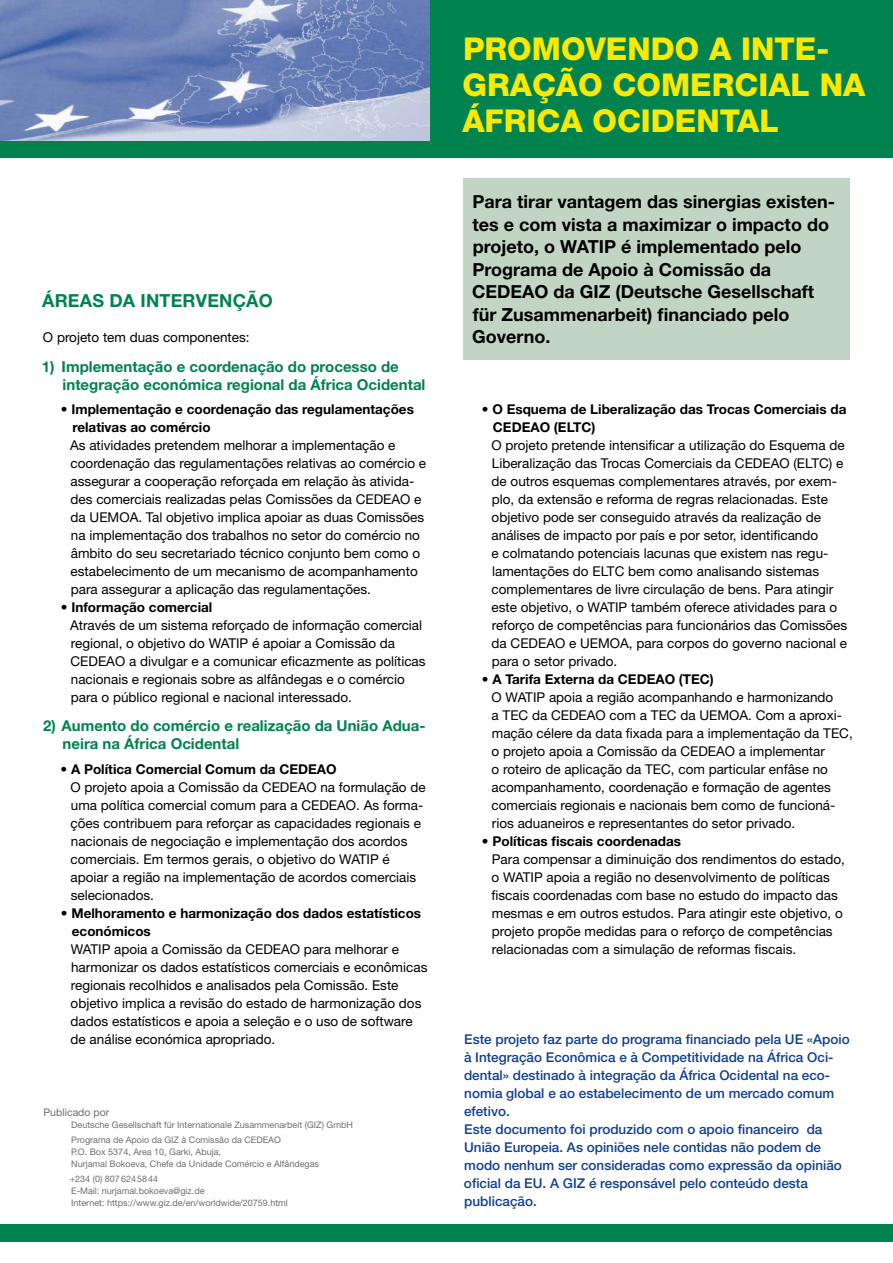
<style>
.page{position:relative;width:893px;height:1263px;background:#fff}
.page>*{position:absolute;margin:0;border:0;box-sizing:border-box;transform-origin:0 0}
.t1{font:800 31.5px/36px "Helvetica Neue LT Pro";color:#fce900}
.t2{font:700 18px/22.5px "Helvetica Neue LT Pro";color:#000}
.t3{font:700 18px "Helvetica Neue LT Pro";letter-spacing:.01em;color:#00834f}
.t4{font:700 15px/18px "Helvetica Neue LT Pro";color:#00834f}
.t5{font:13.5px/18px "Helvetica Neue LT Pro";color:#000}
.t6{font:500 13.5px/18px "Helvetica Neue LT Pro";color:#0f3f93}
.t7{font:700 13.5px/18px "Helvetica Neue LT Pro";color:#000}
.t8{font:10.5px "Helvetica Neue LT Pro";color:#6e6e6e}
.t9{font:9px/12px "Helvetica Neue LT Pro";color:#6e6e6e}
</style>
<div class="page">
<div style="left:0;top:0;width:893px;height:157px;background:#00834f"></div>
<img style="left:0;top:0;width:429px;height:140px">
<div style="left:0;top:1225px;width:893px;height:17px;background:#00834f"></div>
<div style="left:463px;top:179px;width:387px;height:181px;background:#c2d5c5"></div>
<h2 class="t3" style="left:42px;top:289px;width:229px">Áreas da intervenção</h2>
<p class="t5" style="left:43px;top:328px;width:208px">O projeto tem duas componentes:</p>
<p class="t4" style="left:63px;top:358px;width:364px;text-indent:-21px">1) Implementação e coordenação do processo de integração económica regional da África Ocidental</p>
<p class="t7" style="left:72px;top:400px;width:343px;text-indent:-11px">• Implementação e coordenação das regulamentações relativas ao comércio</p>
<p class="t5" style="left:70px;top:436px;width:358px">As atividades pretendem melhorar a implementação e coordenação das regulamentações relativas ao comércio e assegurar a cooperação reforçada em relação às ativida&shy;des comerciais realizadas pelas Comissões da CEDEAO e da UEMOA. Tal objetivo implica apoiar as duas Comissões na implementação dos trabalhos no setor do comércio no âmbito do seu secretariado técnico conjunto bem como o estabelecimento de um mecanismo de acompanhamento para assegurar a aplicação das regulamentações.</p>
<p class="t7" style="left:61px;top:598px;width:153px">• Informação comercial</p>
<p class="t5" style="left:70px;top:616px;width:357px">Através de um sistema reforçado de informação comercial regional, o objetivo do WATIP é apoiar a Comissão da CEDEAO a divulgar e a comunicar eficazmente as políticas nacionais e regionais sobre as alfândegas e o comércio para o público regional e nacional interessado.</p>
<p class="t4" style="left:63px;top:716px;width:364px;text-indent:-19px">2) Aumento do comércio e realização da União Adua&shy;neira na África Ocidental</p>
<p class="t7" style="left:61px;top:760px;width:278px">• A Política Comercial Comum da CEDEAO</p>
<p class="t5" style="left:71px;top:778px;width:357px">O projeto apoia a Comissão da CEDEAO na formulação de uma política comercial comum para a CEDEAO. As forma&shy;ções contribuem para reforçar as capacidades regionais e nacionais de negociação e implementação dos acordos comerciais. Em termos gerais, o objetivo do WATIP é apoiar a região na implementação de acordos comerciais selecionados.</p>
<p class="t7" style="left:72px;top:904px;width:351px;text-indent:-11px">• Melhoramento e harmonização dos dados estatísticos económicos</p>
<p class="t5" style="left:71px;top:940px;width:358px">WATIP apoia a Comissão da CEDEAO para melhorar e harmonizar os dados estatísticos comerciais e econômicas regionais recolhidos e analisados pela Comissão. Este objetivo implica a revisão do estado de harmonização dos dados estatísticos e apoia a seleção e o uso de software de análise económica apropriado.</p>
<p class="t8" style="left:43px;top:1106px;width:67px">Publicado por</p>
<p class="t9" style="left:71px;top:1117px;width:283px;line-height:15px">Deutsche Gesellschaft für Internationale Zusammenarbeit (GIZ) GmbH<br>Programa de Apoio da GIZ à Comissão da CEDEAO</p>
<p class="t9" style="left:71px;top:1146px;width:249px">P.O. Box 5374, Area 10, Garki, Abuja,<br>Nurjamal Bokoeva, Chefe da Unidade Comércio e Alfândegas</p>
<p class="t9" style="left:70px;top:1173px;width:220px">+234 (0) 8076245844<br>E-Mail: nurjamal.bokoeva@giz.de<br>Internet: https://www.giz.de/en/worldwide/20759.html</p>
<h1 class="t1" style="left:462px;top:31px;width:404px">PROMOVENDO A INTE-<br>GRAÇÃO COMERCIAL NA<br>ÁFRICA OCI</h1>
<h1 class="t1" style="left:651px;top:103px;width:129px">DENTAL</h1>
<h2 class="t2" style="left:472px;top:190px;width:364px">Para tirar vantagem das sinergias existen&shy;tes e com vista a maximizar o impacto do projeto, o WATIP é implementado pelo Programa de Apoio à Comissão da CEDEAO da GIZ (Deutsche Gesellschaft für Zusammenarbeit) financiado pelo Governo.</h2>
<p class="t7" style="left:493px;top:400px;width:355px;text-indent:-11px">• O Esquema de Liberalização das Trocas Comerciais da<br>CEDEAO (ELTC)</p>
<p class="t5" style="left:492px;top:436px;width:357px">O projeto pretende intensificar a utilização do Esquema de Liberalização das Trocas Comerciais da CEDEAO (ELTC) e de outros esquemas complementares através, por exem&shy;plo, da extensão e reforma de regras relacionadas. Este objetivo pode ser conseguido através da realização de análises de impacto por país e por setor, identificando<br>e colmatando potenciais lacunas que existem nas regu&shy;lamentações do ELTC bem como analisando sistemas complementares de livre circulação de bens. Para atingir este objetivo, o WATIP também oferece atividades para o reforço de competências para funcionários das Comissões da CEDEAO e UEMOA, para corpos do governo nacional e para o setor privado.</p>
<p class="t7" style="left:482px;top:670px;width:233px">• A Tarifa Externa da CEDEAO (TEC)</p>
<p class="t5" style="left:492px;top:688px;width:363px">O WATIP apoia a região acompanhando e harmonizando<br>a TEC da CEDEAO com a TEC da UEMOA. Com a aproxi&shy;mação célere da data fixada para a implementação da TEC, o projeto apoia a Comissão da CEDEAO a implementar<br>o roteiro de aplicação da TEC, com particular enfâse no acompanhamento, coordenação e formação de agentes comerciais regionais e nacionais bem como de funcioná&shy;rios aduaneiros e representantes do setor privado.</p>
<p class="t7" style="left:482px;top:832px;width:201px">• Políticas fiscais coordenadas</p>
<p class="t5" style="left:491px;top:850px;width:355px">Para compensar a diminuição dos rendimentos do estado, o WATIP apoia a região no desenvolvimento de políticas fiscais coordenadas com base no estudo do impacto das mesmas e em outros estudos. Para atingir este objetivo, o projeto propõe medidas para o reforço de competências relacionadas com a simulação de reformas fiscais.</p>
<p class="t6" style="left:464px;top:1030px;width:387px">Este projeto faz parte do programa financiado pela UE «Apoio à Integração Econômica e à Competitividade na África Oci&shy;dental» destinado à integração da África Ocidental na eco&shy;nomia global e ao estabelecimento de um mercado comum efetivo.<br>Este documento foi produzido com o apoio financeiro da União Europeia. As opiniões nele contidas não podem de modo nenhum ser consideradas como expressão da opinião oficial da EU. A GIZ é responsável pelo conteúdo desta publicação.</p>
</div>
